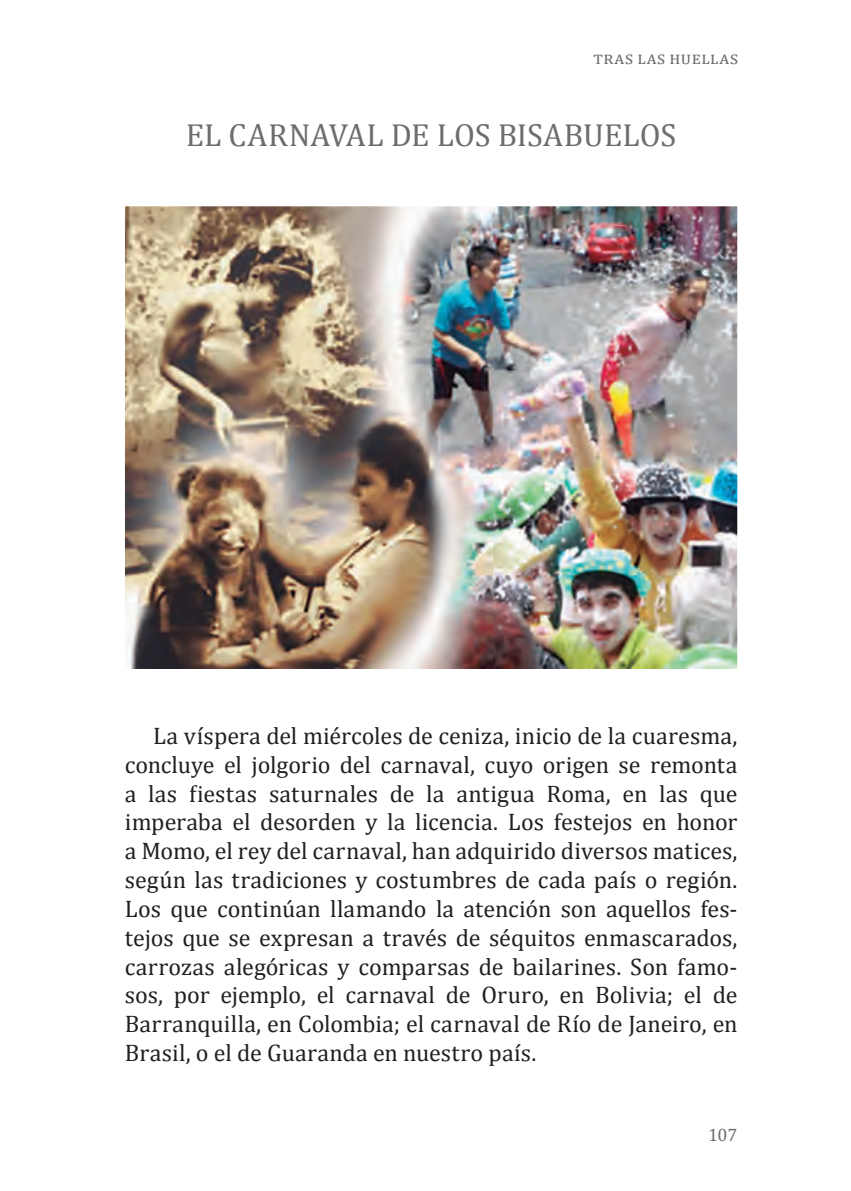
<style>
.page{position:relative;width:851px;height:1191px;background:#fff}
.page>*{position:absolute;margin:0;border:0;box-sizing:border-box;transform-origin:0 0}
.t1{font:32px "Cambria";color:#6c6d70}
.t2{font:24px/28.8px "Cambria";letter-spacing:.005em;color:#231f20;text-align:justify}
.t3{font:18px "Cambria";letter-spacing:.03em;color:#6c6d70}
</style>
<div class="page">
<img style="left:125px;top:206px;width:613px;height:463px">
<p class="t3" style="left:593px;top:47px;width:146px">tras las huellas</p>
<h1 class="t1" style="left:186px;top:116px;width:492px">EL CARNAVAL DE LOS BISABUELOS</h1>
<p class="t2" style="left:125px;top:721px;width:614px;text-indent:28px">La víspera del miércoles de ceniza, inicio de la cuaresma, concluye el jolgorio del carnaval, cuyo origen se remonta a las fiestas saturnales de la antigua Roma, en las que imperaba el desorden y la licencia. Los festejos en honor a Momo, el rey del carnaval, han adquirido diversos matices, según las tradiciones y costumbres de cada país o región.<br>Los que continúan llamando la atención son aquellos fes&shy;tejos que se expresan a través de séquitos enmascarados, carrozas alegóricas y comparsas de bailarines. Son famo&shy;sos, por ejemplo, el carnaval de Oruro, en Bolivia; el de Barranquilla, en Colombia; el carnaval de Río de Janeiro, en Brasil, o el de Guaranda en nuestro país.</p>
<p class="t3" style="left:708px;top:1124px;width:31px">107</p>
</div>
